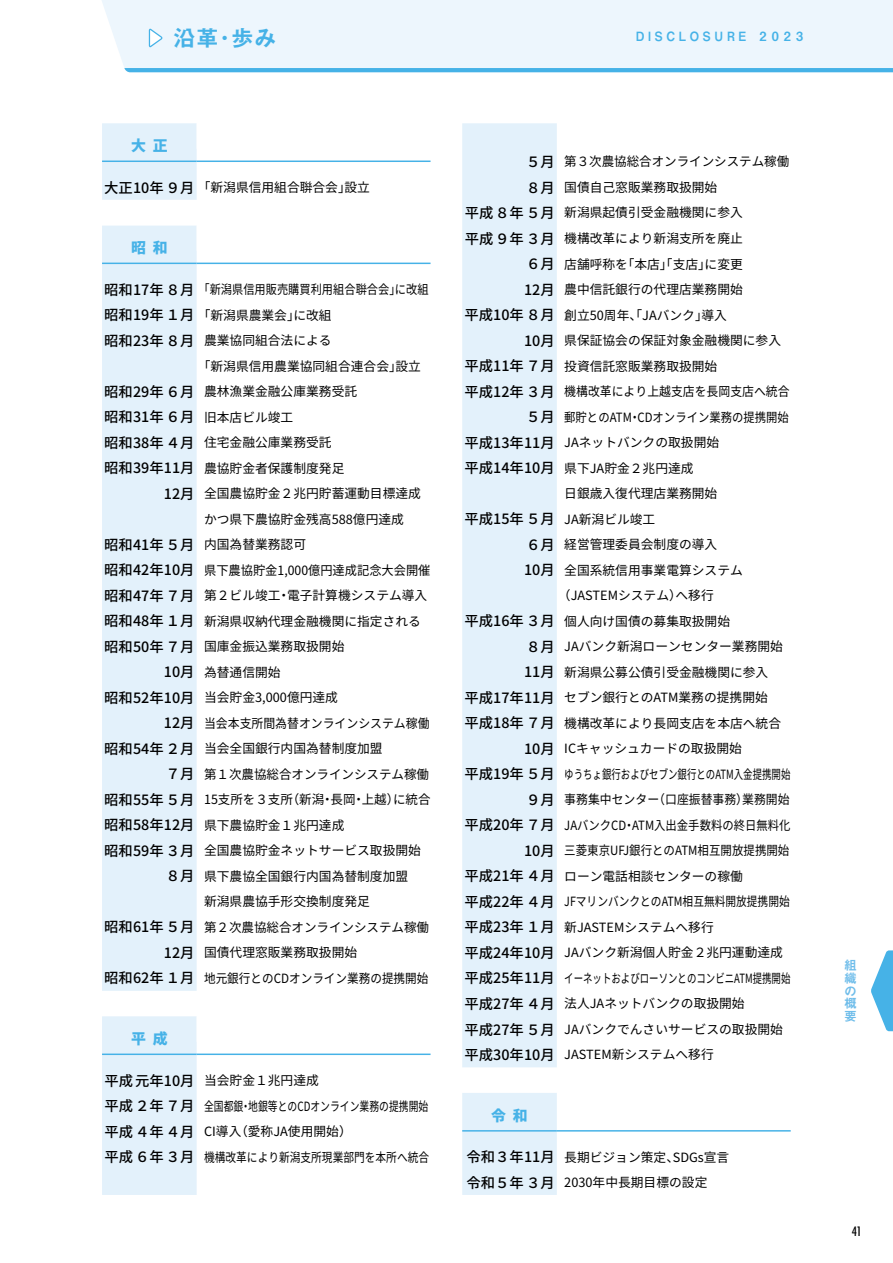
<style>
.page{position:relative;width:893px;height:1263px;background:#fff}
.page>*{position:absolute;margin:0;border:0;box-sizing:border-box;transform-origin:0 0}
.t1{font:700 21.3px "P Gothic MB101 Pr 6 N De";color:#46b2e7}
.t2{font:900 14.7px "Noto Sans CJ Kjp";color:#46b2e7}
.t3{font:500 14.25px "Noto Sans CJ Kjp";color:#000}
.t4{font:12.75px/25.5px "Noto Sans CJ Kjp";color:#000}
.t5{font:12.75px "Noto Sans CJ Kjp";color:#000;scale:.93 1}
.t6{font:12.75px "Noto Sans CJ Kjp";color:#000;scale:.74 1}
.t7{font:12.75px "Noto Sans CJ Kjp";color:#000;scale:.89 1}
.t8{font:12.75px "Noto Sans CJ Kjp";color:#000;scale:.84 1}
.t9{font:12.75px "Noto Sans CJ Kjp";color:#000;scale:.96 1}
.t10{font:12.75px "Noto Sans CJ Kjp";color:#000;scale:.88 1}
.t11{font:12.75px "Noto Sans CJ Kjp";color:#000;scale:.91 1}
.t12{font:12.75px "Noto Sans CJ Kjp";color:#000;scale:.9 1}
.t13{font:12.75px "Midashi Go Pr 6 N MB31";letter-spacing:.325em;color:#46b2e7;scale:.9 1}
.t14{font:12.75px/12.8px "Midashi Go Pr 6 N MB31";color:#6fbdea;text-align:justify}
.t15{font:12.6px "Noto Sans CJ Kjp";color:#000}
.t16{font:500 condensed 12.6px "Futura";color:#000}
.s1{font-weight:500;font-size:14.25px}
.s2{font-weight:400;font-size:12.75px}
</style>
<div class="page">
<svg style="left:871px;top:950px;width:22px;height:81px"></svg>
<div style="left:102px;top:0;width:791px;height:68px;background:#edf6fd"></div>
<hr style="left:124px;top:68px;width:769px;height:4px;background:#46b2e7">
<svg style="left:148px;top:28px;width:15px;height:20px"></svg>
<div style="left:102px;top:123px;width:95px;height:1072px;background:#e3f1fb"></div>
<svg style="left:102px;top:200px;width:95px;height:25px"></svg>
<hr style="left:102px;top:161px;width:95px;height:1px;background:#46b2e7">
<hr style="left:197px;top:161px;width:234px;height:1px;background:#46b2e7">
<hr style="left:102px;top:263px;width:95px;height:1px;background:#46b2e7">
<hr style="left:197px;top:263px;width:234px;height:1px;background:#46b2e7">
<hr style="left:102px;top:1053px;width:95px;height:2px;background:#46b2e7">
<hr style="left:197px;top:1053px;width:234px;height:2px;background:#46b2e7">
<div style="left:462px;top:123px;width:95px;height:1072px;background:#e3f1fb"></div>
<hr style="left:462px;top:1130px;width:95px;height:1px;background:#46b2e7">
<hr style="left:557px;top:1130px;width:234px;height:1px;background:#46b2e7">
<h1 class="t1" style="left:174px;top:27px;width:104px">沿革・歩み</h1>
<p class="t13" style="left:636px;top:26px;width:188px">DISCLOSURE 2023</p>
<p class="t2" style="left:131px;top:138px;width:38px">大 正</p>
<p class="t4" style="left:104px;top:175px;width:267px"><span class="s1">大正10年９月</span>「新潟県信用組合聨合会」設立</p>
<p class="t2" style="left:131px;top:240px;width:38px">昭 和</p>
<p class="t10" style="left:104px;top:282px;width:370px"><span class="s1">昭和17年８月</span>「新潟県信用販売購買利用組合聨合会」に改組</p>
<p class="t4" style="left:104px;top:302px;width:229px"><span class="s1">昭和19年１月</span>「新潟県農業会」に改組</p>
<p class="t4" style="left:104px;top:328px;width:229px"><span class="s1">昭和23年８月</span> 農業協同組合法による</p>
<p class="t4" style="left:198px;top:353px;width:225px">「新潟県信用農業協同組合連合会」設立</p>
<p class="t4" style="left:104px;top:379px;width:254px"><span class="s1">昭和29年６月</span> 農林漁業金融公庫業務受託</p>
<p class="t3" style="left:104px;top:409px;width:191px">昭和31年６月 <span class="s2">旧本店ビル竣工</span></p>
<p class="t4" style="left:104px;top:430px;width:229px"><span class="s1">昭和38年４月</span> 住宅金融公庫業務受託</p>
<p class="t4" style="left:104px;top:455px;width:242px"><span class="s1">昭和39年11月</span> 農協貯金者保護制度発足</p>
<p class="t4" style="left:117px;top:481px;width:305px"><span class="s1">　　　 12月</span> 全国農協貯金２兆円貯蓄運動目標達成</p>
<p class="t4" style="left:204px;top:506px;width:201px">かつ県下農協貯金残高588億円達成</p>
<p class="t4" style="left:104px;top:532px;width:203px"><span class="s1">昭和41年５月</span> 内国為替業務認可</p>
<p class="t9" style="left:104px;top:563px;width:341px"><span class="s1">昭和42年10月</span> 県下農協貯金1,000億円達成記念大会開催</p>
<p class="t4" style="left:104px;top:583px;width:325px"><span class="s1">昭和47年７月</span> 第２ビル竣工・電子計算機システム導入</p>
<p class="t4" style="left:104px;top:608px;width:318px"><span class="s1">昭和48年１月</span> 新潟県収納代理金融機関に指定される</p>
<p class="t4" style="left:104px;top:634px;width:242px"><span class="s1">昭和50年７月</span> 国庫金振込業務取扱開始</p>
<p class="t4" style="left:164px;top:660px;width:118px"><span class="s1">10月</span> 為替通信開始</p>
<p class="t4" style="left:104px;top:685px;width:235px"><span class="s1">昭和52年10月</span> 当会貯金3,000億円達成</p>
<p class="t5" style="left:117px;top:716px;width:337px"><span class="s1">　　　 12月</span> 当会本支所間為替オンラインシステム稼働</p>
<p class="t4" style="left:104px;top:736px;width:280px"><span class="s1">昭和54年２月</span> 当会全国銀行内国為替制度加盟</p>
<p class="t4" style="left:166px;top:762px;width:265px"><span class="s1">７月</span> 第１次農協総合オンラインシステム稼働</p>
<p class="t4" style="left:104px;top:787px;width:328px"><span class="s1">昭和55年５月</span> 15支所を３支所（新潟・長岡・上越）に統合</p>
<p class="t4" style="left:104px;top:813px;width:242px"><span class="s1">昭和58年12月</span> 県下農協貯金１兆円達成</p>
<p class="t4" style="left:104px;top:838px;width:318px"><span class="s1">昭和59年３月</span> 全国農協貯金ネットサービス取扱開始</p>
<p class="t4" style="left:166px;top:864px;width:244px"><span class="s1">８月</span> 県下農協全国銀行内国為替制度加盟</p>
<p class="t4" style="left:204px;top:889px;width:167px">新潟県農協手形交換制度発足</p>
<p class="t4" style="left:104px;top:915px;width:326px"><span class="s1">昭和61年５月</span> 第２次農協総合オンラインシステム稼働</p>
<p class="t4" style="left:164px;top:940px;width:195px"><span class="s1">12月</span> 国債代理窓販業務取扱開始</p>
<p class="t11" style="left:104px;top:971px;width:358px"><span class="s1">昭和62年１月</span> 地元銀行とのCDオンライン業務の提携開始</p>
<p class="t2" style="left:131px;top:1030px;width:38px">平 成</p>
<p class="t4" style="left:105px;top:1068px;width:326px"><span class="s1">平成元年10月</span> 当会貯金１兆円達成<br><span class="s1">平成２年７月</span> 全国都銀・地銀等とのCDオンライン業務の提携開始<span class="s1">平成４年４月</span> CI導入（愛称JA使用開始）<br><span class="s1">平成６年３月</span> 機構改革により新潟支所現業部門を本所へ統合</p>
<p class="t4" style="left:526px;top:149px;width:265px"><span class="s1">５月</span> 第３次農協総合オンラインシステム稼働</p>
<p class="t4" style="left:526px;top:175px;width:193px"><span class="s1">８月</span> 国債自己窓販業務取扱開始</p>
<p class="t4" style="left:465px;top:200px;width:280px"><span class="s1">平成８年５月</span> 新潟県起債引受金融機関に参入</p>
<p class="t4" style="left:465px;top:226px;width:280px"><span class="s1">平成９年３月</span> 機構改革により新潟支所を廃止</p>
<p class="t4" style="left:526px;top:251px;width:218px"><span class="s1">６月</span> 店舗呼称を「本店」「支店」に変更</p>
<p class="t4" style="left:524px;top:277px;width:220px"><span class="s1">12月</span> 農中信託銀行の代理店業務開始</p>
<p class="t4" style="left:464px;top:302px;width:264px"><span class="s1">平成10年８月</span> 創立50周年、「JAバンク」導入</p>
<p class="t4" style="left:524px;top:328px;width:259px"><span class="s1">10月</span> 県保証協会の保証対象金融機関に参入</p>
<p class="t4" style="left:464px;top:353px;width:254px"><span class="s1">平成11年７月</span> 投資信託窓販業務取扱開始</p>
<p class="t5" style="left:464px;top:384px;width:351px"><span class="s1">平成12年３月</span> 機構改革により上越支店を長岡支店へ統合</p>
<p class="t7" style="left:526px;top:410px;width:297px"><span class="s1">５月</span> 郵貯とのATM・CDオンライン業務の提携開始</p>
<p class="t4" style="left:464px;top:430px;width:256px"><span class="s1">平成13年11月</span> JAネットバンクの取扱開始</p>
<p class="t4" style="left:464px;top:455px;width:231px"><span class="s1">平成14年10月</span> 県下JA貯金２兆円達成</p>
<p class="t4" style="left:564px;top:481px;width:155px">日銀歳入復代理店業務開始</p>
<p class="t4" style="left:464px;top:506px;width:192px"><span class="s1">平成15年５月</span> JA新潟ビル竣工</p>
<p class="t4" style="left:526px;top:532px;width:193px"><span class="s1">６月</span> 経営管理委員会制度の導入</p>
<p class="t4" style="left:524px;top:557px;width:220px"><span class="s1">10月</span> 全国系統信用事業電算システム</p>
<p class="t4" style="left:558px;top:583px;width:157px">（JASTEMシステム）へ移行</p>
<p class="t4" style="left:464px;top:608px;width:267px"><span class="s1">平成16年３月</span> 個人向け国債の募集取扱開始</p>
<p class="t4" style="left:526px;top:634px;width:258px"><span class="s1">８月</span> JAバンク新潟ローンセンター業務開始</p>
<p class="t4" style="left:524px;top:660px;width:246px"><span class="s1">11月</span> 新潟県公募公債引受金融機関に参入</p>
<p class="t4" style="left:464px;top:685px;width:305px"><span class="s1">平成17年11月</span> セブン銀行とのATM業務の提携開始</p>
<p class="t4" style="left:464px;top:711px;width:318px"><span class="s1">平成18年７月</span> 機構改革により長岡支店を本店へ統合</p>
<p class="t4" style="left:524px;top:736px;width:219px"><span class="s1">10月</span> ICキャッシュカードの取扱開始</p>
<p class="t6" style="left:464px;top:767px;width:442px"><span class="s1">平成19年５月</span> ゆうちょ銀行およびセブン銀行とのATM入金提携開始</p>
<p class="t5" style="left:526px;top:792px;width:285px"><span class="s1">９月</span> 事務集中センター（口座振替事務）業務開始</p>
<p class="t7" style="left:464px;top:818px;width:368px"><span class="s1">平成20年７月</span> JAバンクCD・ATM入出金手数料の終日無料化</p>
<p class="t12" style="left:524px;top:843px;width:296px"><span class="s1">10月</span> 三菱東京UFJ銀行とのATM相互開放提携開始</p>
<p class="t4" style="left:464px;top:864px;width:280px"><span class="s1">平成21年４月</span> ローン電話相談センターの稼働</p>
<p class="t8" style="left:464px;top:894px;width:389px"><span class="s1">平成22年４月</span> JFマリンバンクとのATM相互無料開放提携開始</p>
<p class="t4" style="left:464px;top:915px;width:251px"><span class="s1">平成23年１月</span> 新JASTEMシステムへ移行</p>
<p class="t4" style="left:464px;top:940px;width:320px"><span class="s1">平成24年10月</span> JAバンク新潟個人貯金２兆円運動達成</p>
<p class="t6" style="left:464px;top:971px;width:442px"><span class="s1">平成25年11月</span> イーネットおよびローソンとのコンビニATM提携開始</p>
<p class="t4" style="left:464px;top:991px;width:282px"><span class="s1">平成27年４月</span> 法人JAネットバンクの取扱開始</p>
<p class="t4" style="left:464px;top:1017px;width:320px"><span class="s1">平成27年５月</span> JAバンクでんさいサービスの取扱開始</p>
<p class="t15" style="left:464px;top:1048px;width:251px"><span class="s1">平成30年10月</span> JASTEM新システムへ移行</p>
<p class="t2" style="left:491px;top:1107px;width:38px">令 和</p>
<p class="t4" style="left:466px;top:1144px;width:264px"><span class="s1">令和３年11月</span> 長期ビジョン策定、SDGs宣言<span class="s1">令和５年３月</span> 2030年中長期目標の設定</p>
<p class="t14" style="left:844px;top:958px;width:14px">組織の概要</p>
<p class="t16" style="left:852px;top:1223px;width:11px">41</p>
</div>
